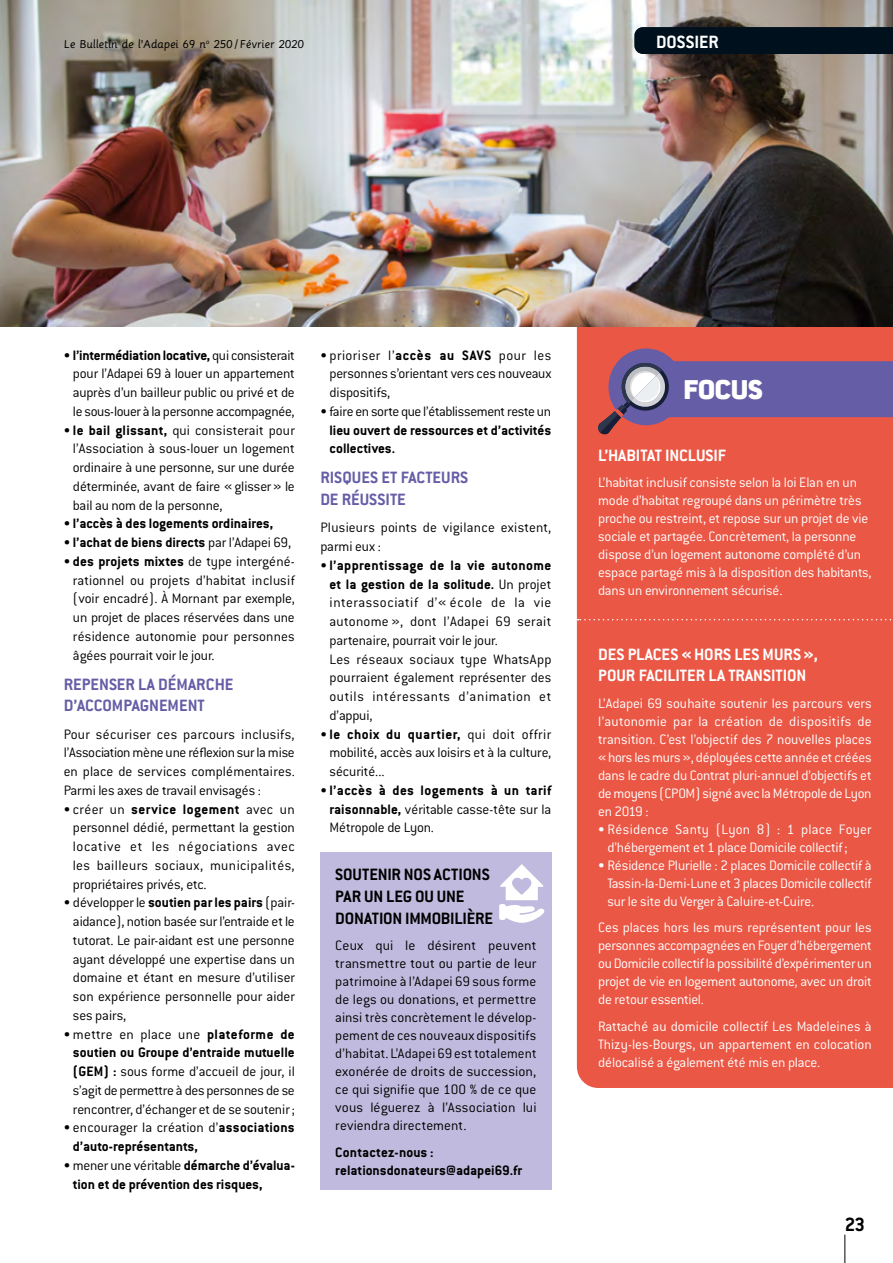
<style>
.page{position:relative;width:893px;height:1263px;background:#fff}
.page>*{position:absolute;margin:0;border:0;box-sizing:border-box;transform-origin:0 0}
.t1{font:900 29.85px "Conduit ITC Std";letter-spacing:-.005em;color:#fff}
.t2{font:700 21px "Conduit ITC";color:#000}
.t3{font:700 19.5px "Conduit ITC";color:#fff}
.t4{font:700 18px/21.6px "Conduit ITC";color:#fff}
.t5{font:700 18px/21.6px "Conduit ITC";color:#655da6}
.t6{font:700 18px/21.6px "Conduit ITC";letter-spacing:-.01em;color:#000}
.t7{font:300 15px/18.8px "Conduit ITC";color:#000;text-align:justify}
.t8{font:300 15px/18px "Conduit ITC";letter-spacing:-.015em;color:#fff;text-align:justify}
.t9{font:700 15px/18.8px "Conduit ITC";color:#000}
.t10{font:300 15px "Conduit ITC";letter-spacing:-.025em;color:#000}
.t11{font:12.75px "Sassoon Primary";color:#000}
.s1{font-weight:700}
.s2{font-weight:300}
</style>
<div class="page">
<div style="left:577px;top:327px;width:316px;height:761px;background:#eb5745"></div>
<div style="left:320px;top:852px;width:231px;height:337px;background:#c0bbde"></div>
<img style="left:0;top:0;width:893px;height:327px">
<div style="left:608px;top:348px;width:76px;height:77px;background:#655da6;border-radius:50%"></div>
<svg style="left:597px;top:361px;width:296px;height:74px;background:#8b608c"></svg>
<svg style="left:578px;top:619px;width:315px;height:1px"></svg>
<svg style="left:845px;top:1234px;width:1px;height:29px"></svg>
<div style="left:634px;top:27px;width:259px;height:27px;background:#00111d"></div>
<svg style="left:499px;top:864px;width:45px;height:59px"></svg>
<p class="t11" style="left:64px;top:37px;width:242px">Le Bulletin de l’Adapei 69 n<sup>o</sup> 250 / Février 2020</p>
<h3 class="t3" style="left:656px;top:30px;width:64px">DOSSIER</h3>
<p class="t7" style="left:73px;top:345px;width:223px;text-indent:-9px">• <span class="s1">l’intermédiation locative,</span> qui consisterait pour l’Adapei 69 à louer un appartement auprès d’un bailleur public ou privé et de le sous-louer à la personne accompagnée,</p>
<p class="t7" style="left:73px;top:420px;width:223px;text-indent:-9px">• <span class="s1">le bail glissant,</span> qui consisterait pour l’Association à sous-louer un logement ordinaire à une personne, sur une durée déterminée, avant de faire «glisser» le bail au nom de la personne,</p>
<p class="t9" style="left:64px;top:514px;width:211px"><span class="s2">•</span> l’accès à des logements ordinaires,</p>
<p class="t9" style="left:64px;top:533px;width:229px"><span class="s2">•</span> l’achat de biens directs <span class="s2">par l’Adapei 69,</span></p>
<p class="t7" style="left:73px;top:552px;width:223px;text-indent:-9px">• <span class="s1">des projets mixtes</span> de type intergéné&shy;rationnel ou projets d’habitat inclusif (voir encadré). À Mornant par exemple, un projet de places réservées dans une résidence autonomie pour personnes âgées pourrait voir le jour.</p>
<p class="t5" style="left:64px;top:673px;width:171px">REPENSER LA DÉMARCHE<br>D’ACCOMPAGNEMENT</p>
<p class="t7" style="left:64px;top:724px;width:233px">Pour sécuriser ces parcours inclusifs, l’Association mène une réflexion sur la mise en place de services complémentaires.<br>Parmi les axes de travail envisagés :</p>
<p class="t7" style="left:73px;top:799px;width:223px;text-indent:-9px">• créer un <span class="s1">service logement</span> avec un personnel dédié, permettant la gestion locative et les négociations avec les bailleurs sociaux, municipalités, propriétaires privés, etc.</p>
<p class="t7" style="left:73px;top:893px;width:223px;text-indent:-9px">• développer le <span class="s1">soutien par les pairs</span> (pair&shy;aidance), notion basée sur l’entraide et le tutorat. Le pair-aidant est une personne ayant développé une expertise dans un domaine et étant en mesure d’utiliser son expérience personnelle pour aider ses pairs,</p>
<p class="t7" style="left:73px;top:1024px;width:223px;text-indent:-9px">• mettre en place une <span class="s1">plateforme de soutien ou Groupe d’entraide mutuelle (GEM) :</span> sous forme d’accueil de jour, il s’agit de permettre à des personnes de se rencontrer, d’échanger et de se soutenir;</p>
<p class="t9" style="left:73px;top:1118px;width:223px;text-indent:-9px"><span class="s2">• encourager la création d’</span>associations d’auto-représentants,</p>
<p class="t9" style="left:73px;top:1155px;width:223px;text-indent:-9px"><span class="s2">• mener une véritable</span> démarche d’évalua&shy;tion et de prévention des risques,</p>
<p class="t7" style="left:330px;top:345px;width:223px;text-indent:-9px">• prioriser l’<span class="s1">accès au SAVS</span> pour les personnes s’orientant vers ces nouveaux dispositifs,</p>
<p class="t10" style="left:320px;top:403px;width:232px">• faire en sorte que l’établissement reste un</p>
<p class="t9" style="left:330px;top:420px;width:223px">lieu ouvert de ressources et d’activités collectives.</p>
<p class="t5" style="left:320px;top:467px;width:149px">RISQUES ET FACTEURS<br>DE RÉUSSITE</p>
<p class="t7" style="left:320px;top:518px;width:233px">Plusieurs points de vigilance existent, parmi eux :</p>
<p class="t7" style="left:329px;top:556px;width:223px;text-align:left;text-indent:-9px">• <span class="s1">l’apprentissage de la vie autonome et la gestion de la solitude.</span> Un projet interassociatif d’« école de la vie autonome », dont l’Adapei 69 serait partenaire, pourrait voir le jour.<br>Les réseaux sociaux type WhatsApp pourraient également représenter des outils intéressants d’animation et d’appui,</p>
<p class="t7" style="left:329px;top:724px;width:223px;text-indent:-9px">• <span class="s1">le choix du quartier,</span> qui doit offrir mobilité, accès aux loisirs et à la culture, sécurité...</p>
<p class="t7" style="left:329px;top:781px;width:223px;text-indent:-9px">• <span class="s1">l’accès à des logements à un tarif raisonnable,</span> véritable casse-tête sur la Métropole de Lyon.</p>
<p class="t6" style="left:335px;top:863px;width:159px">SOUTENIR NOS ACTIONS<br>PAR UN LEG OU UNE<br>DONATION IMMOBILIÈRE</p>
<p class="t7" style="left:335px;top:936px;width:203px;line-height:18px">Ceux qui le désirent peuvent transmettre tout ou partie de leur patrimoine à l’Adapei 69 sous forme de legs ou donations, et permettre ainsi très concrètement le dévelop&shy;pement de ces nouveaux dispositifs d’habitat. L’Adapei 69 est totalement exonérée de droits de succession, ce qui signifie que 100 % de ce que vous léguerez à l’Association lui reviendra directement.</p>
<p class="t9" style="left:335px;top:1142px;width:189px;line-height:18px">Contactez-nous : relationsdonateurs@adapei69.fr</p>
<h1 class="t1" style="left:684px;top:373px;width:81px">FOCUS</h1>
<p class="t4" style="left:598px;top:444px;width:129px">L’HABITAT INCLUSIF</p>
<p class="t8" style="left:598px;top:474px;width:275px;text-align:left">L’habitat inclusif consiste selon la loi Elan en un mode d’habitat regroupé dans un périmètre très proche ou restreint, et repose sur un projet de vie sociale et partagée. Concrètement, la personne dispose d’un logement autonome complété d’un espace partagé mis à la disposition des habitants, dans un environnement sécurisé.</p>
<p class="t4" style="left:598px;top:643px;width:221px">DES PLACES «HORS LES MURS»,<br>POUR FACILITER LA TRANSITION</p>
<p class="t8" style="left:598px;top:694px;width:275px">L’Adapei 69 souhaite soutenir les parcours vers l’autonomie par la création de dispositifs de transition. C’est l’objectif des 7 nouvelles places «hors les murs», déployées cette année et créées dans le cadre du Contrat pluri-annuel d’objectifs et de moyens (CPOM) signé avec la Métropole de Lyon en 2019 :</p>
<p class="t8" style="left:607px;top:820px;width:266px;text-indent:-9px">• Résidence Santy (Lyon 8) : 1 place Foyer d’hébergement et 1 place Domicile collectif;</p>
<p class="t8" style="left:607px;top:856px;width:266px;text-indent:-9px">• Résidence Plurielle : 2 places Domicile collectif à Tassin-la-Demi-Lune et 3 places Domicile collectif sur le site du Verger à Caluire-et-Cuire.</p>
<p class="t8" style="left:598px;top:918px;width:275px">Ces places hors les murs représentent pour les personnes accompagnées en Foyer d’hébergement ou Domicile collectif la possibilité d’expérimenter un projet de vie en logement autonome, avec un droit de retour essentiel.</p>
<p class="t8" style="left:598px;top:1017px;width:275px">Rattaché au domicile collectif Les Madeleines à Thizy-les-Bourgs, un appartement en colocation délocalisé a également été mis en place.</p>
<h2 class="t2" style="left:845px;top:1212px;width:22px">23</h2>
</div>
